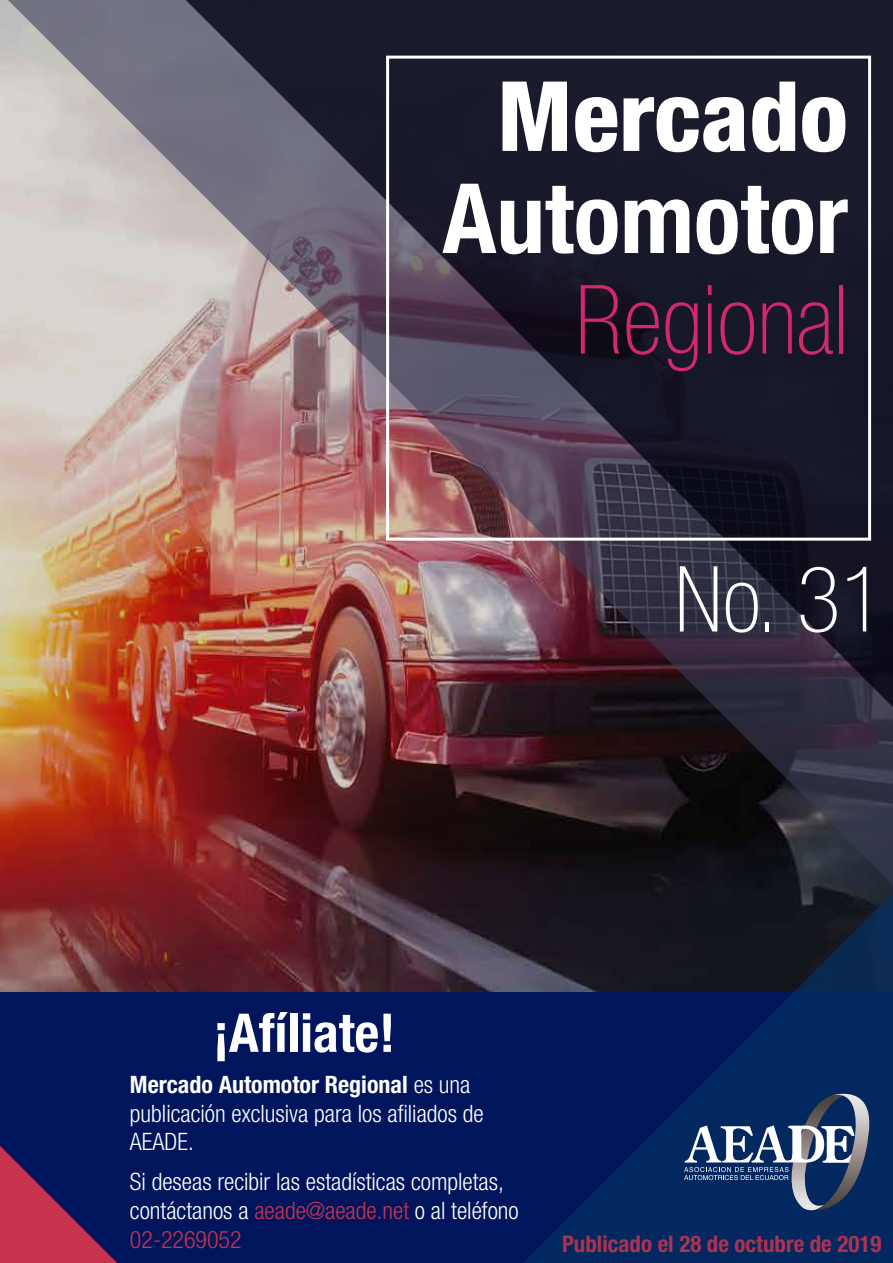
<style>
.page{position:relative;width:893px;height:1263px;background:#fff}
.page>*{position:absolute;margin:0;border:0;box-sizing:border-box;transform-origin:0 0}
.t1{font:700 condensed 97.05px "Helvetica Neue LT Std";color:#fff}
.t2{font:800 condensed 97.05px "Helvetica Neue LT Std";color:#fff}
.t3{font:100 condensed 95.85px "Helvetica Neue LT Std";color:#d4286c}
.t4{font:100 condensed 91.35px "Helvetica Neue LT Std";color:#fff}
.t5{font:700 condensed 53.4px "Helvetica Neue LT Std";color:#fff}
.t6{font:300 condensed 24px/28.8px "Helvetica Neue LT Std";color:#fff}
.t7{font:700 condensed 22.95px "Helvetica Neue LT Std";color:#ac3350}
.s1{font-weight:700}
.s2{color:#c73450}
</style>
<div class="page">
<svg style="left:0;top:898px;width:510px;height:94px;background:#612f36"></svg>
<div style="left:0;top:992px;width:893px;height:271px;background:#00155c"></div>
<img style="left:0;top:0;width:893px;height:898px">
<svg style="left:0;top:1146px;width:117px;height:117px"></svg>
<svg style="left:510px;top:880px;width:383px;height:383px"></svg>
<img style="left:173px;top:0;width:720px;height:720px">
<div style="left:386px;top:56px;width:485px;height:485px;border:3px solid #fff"></div>
<svg style="left:684px;top:1087px;width:187px;height:127px;background:#344e78"></svg>
<h1 class="t2" style="left:497px;top:56px;width:353px">Mercado</h1>
<h1 class="t1" style="left:442px;top:160px;width:407px">Automotor</h1>
<h2 class="t3" style="left:575px;top:266px;width:275px">Regional</h2>
<h3 class="t4" style="left:675px;top:548px;width:211px">No. 31</h3>
<h3 class="t5" style="left:213px;top:1000px;width:183px">¡Afíliate!</h3>
<p class="t6" style="left:130px;top:1070px;width:355px"><span class="s1">Mercado Automotor Regional</span> es una publicación exclusiva para los afiliados de<br>AEADE.</p>
<p class="t6" style="left:130px;top:1167px;width:390px">Si deseas recibir las estadísticas completas, contáctanos a <span class="s2">aeade@aeade.net</span> o al teléfono<br><span class="s2">02-2269052</span></p>
<p class="t7" style="left:562px;top:1230px;width:321px">Publicado el 28 de octubre de 2019</p>
</div>
